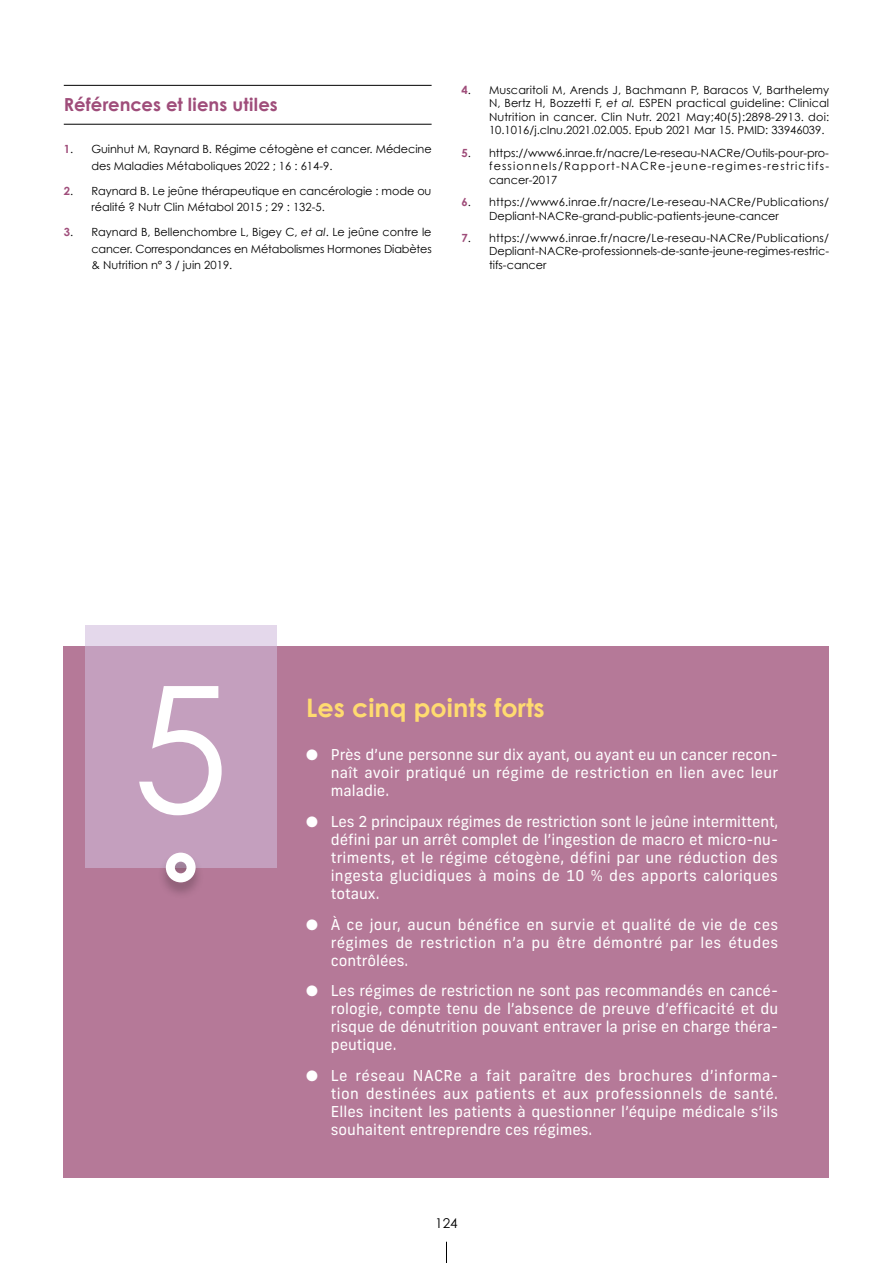
<style>
.page{position:relative;width:893px;height:1263px;background:#fff}
.page>*{position:absolute;margin:0;border:0;box-sizing:border-box;transform-origin:0 0}
.t1{font:175.5px "Century Gothic";color:#fff}
.t2{font:700 25.5px "Century Gothic";color:#ffdb70}
.t3{font:700 18px "Century Gothic";letter-spacing:.005em;color:#9f4d7a}
.t4{font:15px/18px "New Frank";letter-spacing:.005em;color:#fff;text-align:justify}
.t5{font:13.5px "Century Gothic";color:#000}
.t6{font:11.25px/13.6px "Century Gothic";color:#000;text-align:justify}
.s1{font-weight:700;color:#9f4d7a}
.s2{font-style:italic}
</style>
<div class="page">
<svg style="left:446px;top:1242px;width:1px;height:21px"></svg>
<div style="left:64px;top:646px;width:765px;height:532px;background:#b57998"></div>
<svg style="left:85px;top:625px;width:191px;height:242px;background:#c6a4c1"></svg>
<div style="left:157px;top:852px;width:47px;height:48px;background:#000;opacity:.25"></div>
<svg style="left:166px;top:853px;width:30px;height:29px"></svg>
<hr style="left:64px;top:85px;width:368px;height:1px;background:#000">
<hr style="left:64px;top:124px;width:368px;height:1px;background:#000">
<h3 class="t3" style="left:64px;top:91px;width:215px">Références et liens utiles</h3>
<p class="t6" style="left:91px;top:141px;width:342px;line-height:16.5px;text-indent:-28px"><span class="s1">1</span>. Guinhut M, Raynard B. Régime cétogène et cancer. Médecine des Maladies Métaboliques 2022 ; 16 : 614-9.</p>
<p class="t6" style="left:91px;top:182px;width:342px;line-height:16.5px;text-indent:-28px"><span class="s1">2</span>. Raynard B. Le jeûne thérapeutique en cancérologie : mode ou réalité ? Nutr Clin Métabol 2015 ; 29 : 132-5.</p>
<p class="t6" style="left:91px;top:224px;width:342px;line-height:16.5px;text-indent:-28px"><span class="s1">3</span>. Raynard B, Bellenchombre L, Bigey C, <span class="s2">et al</span>. Le jeûne contre le cancer. Correspondances en Métabolismes Hormones Diabètes &amp; Nutrition n° 3 / juin 2019.</p>
<p class="t6" style="left:489px;top:82px;width:342px;text-indent:-28px"><span class="s1">4</span>. Muscaritoli M, Arends J, Bachmann P, Baracos V, Barthelemy N, Bertz H, Bozzetti F, <span class="s2">et al.</span> ESPEN practical guideline: Clinical Nutrition in cancer. Clin Nutr. 2021 May;40(5):2898-2913. doi:<br>10.1016/j.clnu.2021.02.005. Epub 2021 Mar 15. PMID: 33946039.</p>
<p class="t6" style="left:489px;top:145px;width:342px;text-indent:-28px"><span class="s1">5</span>. https://www6.inrae.fr/nacre/Le-reseau-NACRe/Outils-pour-pro&shy;fessionnels/Rapport-NACRe-jeune-regimes-restrictifs&shy;cancer-2017</p>
<p class="t6" style="left:489px;top:195px;width:341px;text-indent:-28px"><span class="s1">6</span>. https://www6.inrae.fr/nacre/Le-reseau-NACRe/Publications/<br>Depliant-NACRe-grand-public-patients-jeune-cancer</p>
<p class="t6" style="left:489px;top:231px;width:342px;text-indent:-28px"><span class="s1">7</span>. https://www6.inrae.fr/nacre/Le-reseau-NACRe/Publications/ Depliant-NACRe-professionnels-de-sante-jeune-regimes-restric&shy;tifs-cancer</p>
<h1 class="t1" style="left:132px;top:626px;width:99px">5</h1>
<h2 class="t2" style="left:306px;top:688px;width:240px">Les cinq points forts</h2>
<h3 class="t4" style="left:331px;top:746px;width:449px;text-indent:-25px">● Près d’une personne sur dix ayant, ou ayant eu un cancer recon&shy;naît avoir pratiqué un régime de restriction en lien avec leur maladie.</h3>
<p class="t4" style="left:331px;top:812px;width:449px;text-indent:-25px">● Les 2 principaux régimes de restriction sont le jeûne intermittent, défini par un arrêt complet de l’ingestion de macro et micro-nu&shy;triments, et le régime cétogène, défini par une réduction des ingesta glucidiques à moins de 10 % des apports caloriques totaux.</p>
<h3 class="t4" style="left:331px;top:915px;width:449px;text-indent:-25px">● À ce jour, aucun bénéfice en survie et qualité de vie de ces régimes de restriction n’a pu être démontré par les études contrôlées.</h3>
<h3 class="t4" style="left:331px;top:982px;width:449px;text-indent:-25px">● Les régimes de restriction ne sont pas recommandés en cancé&shy;rologie, compte tenu de l’absence de preuve d’efficacité et du risque de dénutrition pouvant entraver la prise en charge théra&shy;peutique.</h3>
<h3 class="t4" style="left:331px;top:1067px;width:449px;text-indent:-25px">● Le réseau NACRe a fait paraître des brochures d’informa&shy;tion destinées aux patients et aux professionnels de santé.<br>Elles incitent les patients à questionner l’équipe médicale s’ils souhaitent entreprendre ces régimes.</h3>
<p class="t5" style="left:435px;top:1214px;width:24px">124</p>
</div>
